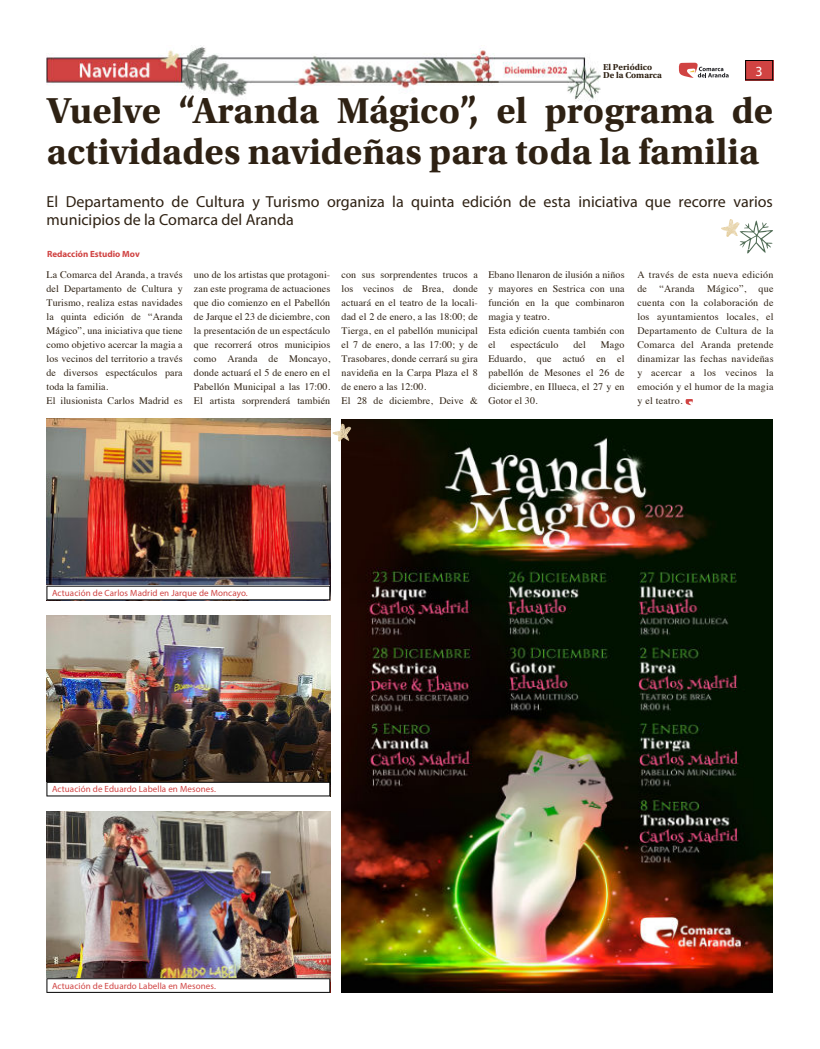
<style>
.page{position:relative;width:820px;height:1049px;background:#fff}
.page>*{position:absolute;margin:0;border:0;box-sizing:border-box;transform-origin:0 0}
.t1{font:700 38px/40.9px "Utopia Std";color:#2e2113}
.t2{font:16px/18px "Myriad Pro";color:#2e2113}
.t3{font:14px "Myriad Pro";color:#fff}
.t4{font:10px/14px "Times";letter-spacing:.01em;color:#2e2113}
.t5{font:9px "Myriad Pro";letter-spacing:.01em;color:#d04342}
.t6{font:700 9px/8px "Utopia Std";color:#2e2113}
.t7{font:700 9px "Myriad Pro";color:#d04342}
</style>
<div class="page">
<img style="left:47px;top:45px;width:553px;height:57px">
<svg style="left:678px;top:63px;width:50px;height:15px"></svg>
<svg style="left:745px;top:60px;width:27px;height:20px"></svg>
<hr style="left:426px;top:81px;width:72px;height:1px;background:#2e2113">
<img style="left:341px;top:420px;width:431px;height:572px">
<img style="left:46px;top:418px;width:284px;height:168px">
<img style="left:46px;top:615px;width:284px;height:167px">
<img style="left:46px;top:811px;width:284px;height:167px">
<svg style="left:46px;top:586px;width:284px;height:14px"></svg>
<svg style="left:46px;top:782px;width:284px;height:14px"></svg>
<svg style="left:46px;top:978px;width:284px;height:15px"></svg>
<svg style="left:685px;top:399px;width:7px;height:6px"></svg>
<svg style="left:721px;top:219px;width:51px;height:34px"></svg>
<svg style="left:332px;top:423px;width:19px;height:19px"></svg>
<p class="t6" style="left:602px;top:64px;width:60px">El Periódico<br>De la Comarca</p>
<h3 class="t3" style="left:755px;top:65px;width:9px">3</h3>
<h1 class="t1" style="left:47px;top:94px;width:727px">Vuelve “Aranda Mágico”, el programa de actividades navideñas para toda la familia</h1>
<h2 class="t2" style="left:47px;top:194px;width:727px">El Departamento de Cultura y Turismo organiza la quinta edición de esta iniciativa que recorre varios municipios de la Comarca del Aranda</h2>
<p class="t7" style="left:47px;top:250px;width:94px">Redacción Estudio Mov</p>
<p class="t4" style="left:46px;top:269px;width:138px">La Comarca del Aranda, a través del Departamento de Cultura y<br>Turismo, realiza estas navidades la quinta edición de “Aranda<br>Mágico”, una iniciativa que tiene como objetivo acercar la magia a los vecinos del territorio a través de diversos espectáculos para toda la familia.<br>El ilusionista Carlos Madrid es</p>
<p class="t4" style="left:194px;top:269px;width:138px;text-align:justify">uno de los artistas que protagoni&shy;zan este programa de actuaciones que dio comienzo en el Pabellón de Jarque el 23 de diciembre, con la presentación de un espectáculo que recorrerá otros municipios como Aranda de Moncayo, donde actuará el 5 de enero en el Pabellón Municipal a las 17:00.<br>El artista sorprenderá también</p>
<p class="t4" style="left:341px;top:269px;width:138px">con sus sorprendentes trucos a los vecinos de Brea, donde actuará en el teatro de la locali&shy;dad el 2 de enero, a las 18:00; de<br>Tierga, en el pabellón municipal el 7 de enero, a las 17:00; y de<br>Trasobares, donde cerrará su gira navideña en la Carpa Plaza el 8 de enero a las 12:00.<br>El 28 de diciembre, Deive &amp;</p>
<p class="t4" style="left:488px;top:269px;width:138px">Ebano llenaron de ilusión a niños y mayores en Sestrica con una función en la que combinaron magia y teatro.<br>Esta edición cuenta también con el</p>
<p class="t4" style="left:510px;top:339px;width:49px">espectáculo</p>
<p class="t4" style="left:573px;top:339px;width:14px">del</p>
<p class="t4" style="left:488px;top:339px;width:138px;text-align:justify;text-indent:112px">Mago Eduardo, que actuó en el pabellón de Mesones el 26 de diciembre, en Illueca, el 27 y en Gotor el 30.</p>
<p class="t4" style="left:637px;top:269px;width:138px;text-align:justify">A través de esta nueva edición de “Aranda Mágico”, que cuenta con la colaboración de los ayuntamientos locales, el Departamento de Cultura de la Comarca del Aranda pretende dinamizar las fechas navideñas y acercar a los vecinos la emoción y el humor de la magia y el teatro.</p>
<p class="t5" style="left:52px;top:589px;width:197px">Actuación de Carlos Madrid en Jarque de Moncayo.</p>
<p class="t5" style="left:52px;top:785px;width:165px">Actuación de Eduardo Labella en Mesones.</p>
<p class="t5" style="left:52px;top:982px;width:165px">Actuación de Eduardo Labella en Mesones.</p>
</div>
